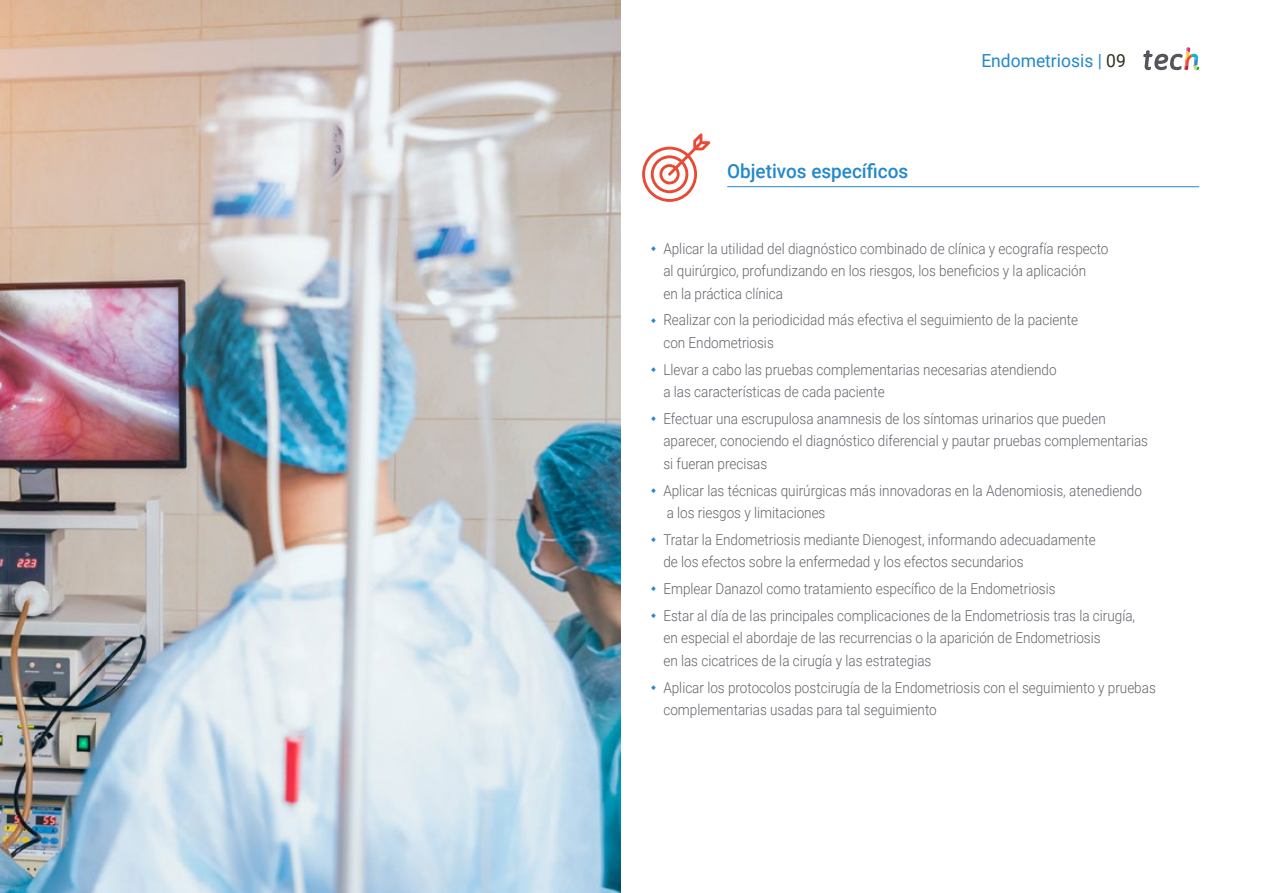
<style>
.page{position:relative;width:1263px;height:893px;background:#fff}
.page>*{position:absolute;margin:0;border:0;box-sizing:border-box;transform-origin:0 0}
.t1{font:500 19.5px "Roboto";color:#2488c9}
.t2{font:18px "Roboto";color:#2488c9}
.t3{font:300 15px/22.5px "Roboto";color:#61646a;scale:.9 1}
.s1{color:#312e20}
</style>
<div class="page">
<img style="left:0;top:0;width:621px;height:893px">
<svg style="left:642px;top:133px;width:68px;height:69px"></svg>
<hr style="left:727px;top:186px;width:472px;height:1px;background:#2488c9">
<svg style="left:1143px;top:47px;width:56px;height:24px"></svg>
<h1 class="t1" style="left:727px;top:158px;width:183px">Objetivos específicos</h1>
<p class="t2" style="left:981px;top:48px;width:146px">Endometriosis | <span class="s1">09</span></p>
<p class="t3" style="left:663px;top:236px;width:496px">Aplicar la utilidad del diagnóstico combinado de clínica y ecografía respecto al quirúrgico, profundizando en los riesgos, los beneficios y la aplicación<br>en la práctica clínica</p>
<p class="t3" style="left:663px;top:308px;width:462px">Realizar con la periodicidad más efectiva el seguimiento de la paciente con Endometriosis</p>
<p class="t3" style="left:663px;top:357px;width:438px">Llevar a cabo las pruebas complementarias necesarias atendiendo a las características de cada paciente</p>
<p class="t3" style="left:663px;top:407px;width:540px">Efectuar una escrupulosa anamnesis de los síntomas urinarios que pueden aparecer, conociendo el diagnóstico diferencial y pautar pruebas complementarias si fueran precisas</p>
<p class="t3" style="left:663px;top:478px;width:533px">Aplicar las técnicas quirúrgicas más innovadoras en la Adenomiosis, atenediendo a los riesgos y limitaciones</p>
<p class="t3" style="left:663px;top:528px;width:482px">Tratar la Endometriosis mediante Dienogest, informando adecuadamente de los efectos sobre la enfermedad y los efectos secundarios</p>
<p class="t3" style="left:663px;top:575px;width:526px;line-height:26.7px">Emplear Danazol como tratamiento específico de la Endometriosis<br>Estar al día de las principales complicaciones de la Endometriosis tras la cirugía,</p>
<p class="t3" style="left:663px;top:626px;width:487px">en especial el abordaje de las recurrencias o la aparición de Endometriosis en las cicatrices de la cirugía y las estrategias</p>
<p class="t3" style="left:663px;top:675px;width:549px">Aplicar los protocolos postcirugía de la Endometriosis con el seguimiento y pruebas complementarias usadas para tal seguimiento</p>
</div>
